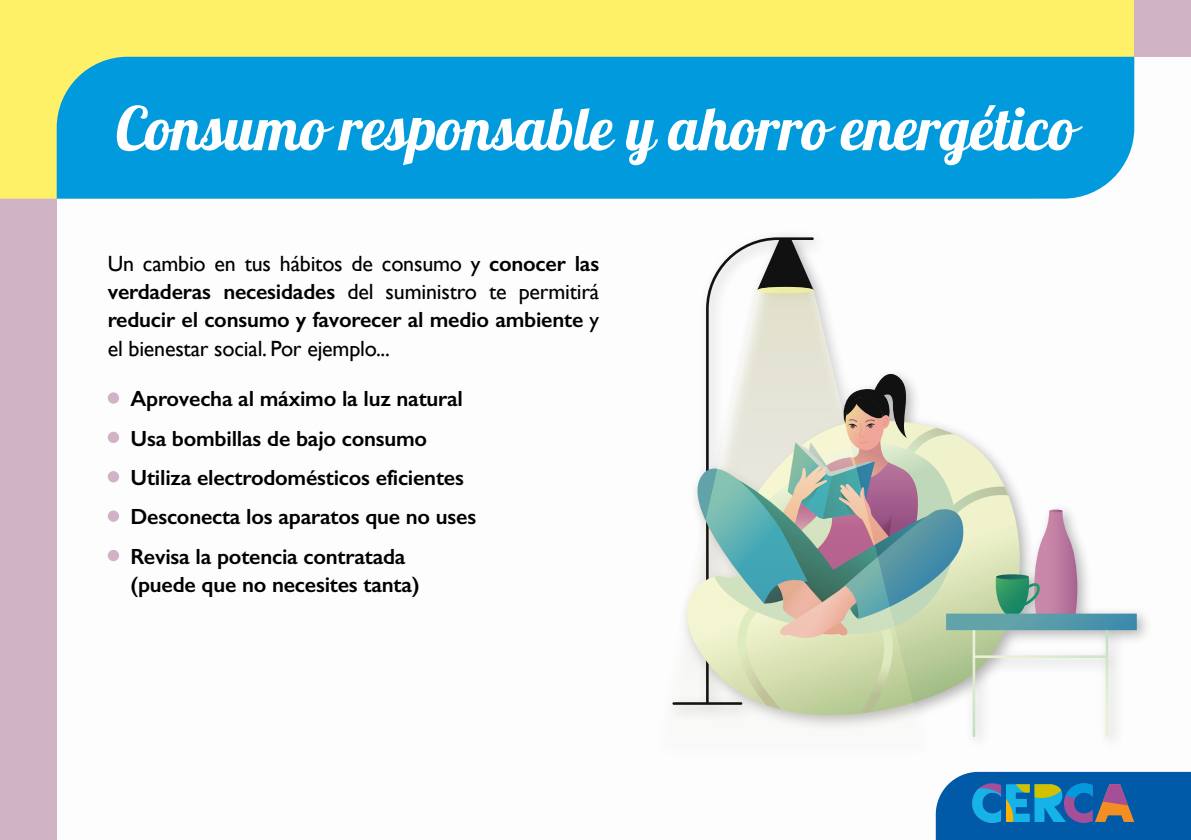
<style>
.page{position:relative;width:1191px;height:840px;background:#fff}
.page>*{position:absolute;margin:0;border:0;box-sizing:border-box;transform-origin:0 0}
.t1{font:60px "Lobster";color:#fff}
.t2{font:600 22px/39.4px "Gill Sans";letter-spacing:-.01em;color:#000}
.t3{font:22px/28px "Gill Sans";letter-spacing:-.01em;color:#000;text-align:justify}
.s1{font-weight:600}
</style>
<div class="page">
<div style="left:0;top:198px;width:57px;height:641px;background:#d0b4c5"></div>
<div style="left:0;top:0;width:1134px;height:198px;background:#fff167"></div>
<div style="left:57px;top:57px;width:1077px;height:141px;background:#009add"></div>
<div style="left:1134px;top:0;width:57px;height:57px;background:#d0b4c5"></div>
<div style="left:108px;top:392px;width:11px;height:11px;background:#d0b4c5;border-radius:50%"></div>
<div style="left:108px;top:431px;width:11px;height:12px;background:#d0b4c5;border-radius:50%"></div>
<div style="left:108px;top:471px;width:11px;height:11px;background:#d0b4c5;border-radius:50%"></div>
<div style="left:108px;top:510px;width:11px;height:11px;background:#d0b4c5;border-radius:50%"></div>
<div style="left:108px;top:549px;width:11px;height:12px;background:#d0b4c5;border-radius:50%"></div>
<svg style="left:709px;top:237px;width:104px;height:50px"></svg>
<svg style="left:757px;top:239px;width:56px;height:48px"></svg>
<svg style="left:1105px;top:628px;width:3px;height:108px"></svg>
<svg style="left:972px;top:628px;width:3px;height:108px"></svg>
<svg style="left:672px;top:287px;width:249px;height:441px"></svg>
<svg style="left:682px;top:365px;width:454px;height:348px"></svg>
<svg style="left:935px;top:771px;width:256px;height:68px;background:#236ea7"></svg>
<h1 class="t1" style="left:116px;top:90px;width:961px">Consumo responsable y ahorro energético</h1>
<p class="t3" style="left:108px;top:249px;width:493px">Un cambio en tus hábitos de consumo y <span class="s1">conocer las verdaderas necesidades</span> del suministro te permitirá <span class="s1">reducir el consumo y favorecer al medio ambiente</span> y el bienestar social. Por ejemplo...</p>
<p class="t2" style="left:130px;top:378px;width:347px">Aprovecha al máximo la luz natural Usa bombillas de bajo consumo Utiliza electrodomésticos eficientes Desconecta los aparatos que no uses Revisa la potencia contratada</p>
<p class="t2" style="left:130px;top:564px;width:291px">(puede que no necesites tanta)</p>
</div>
